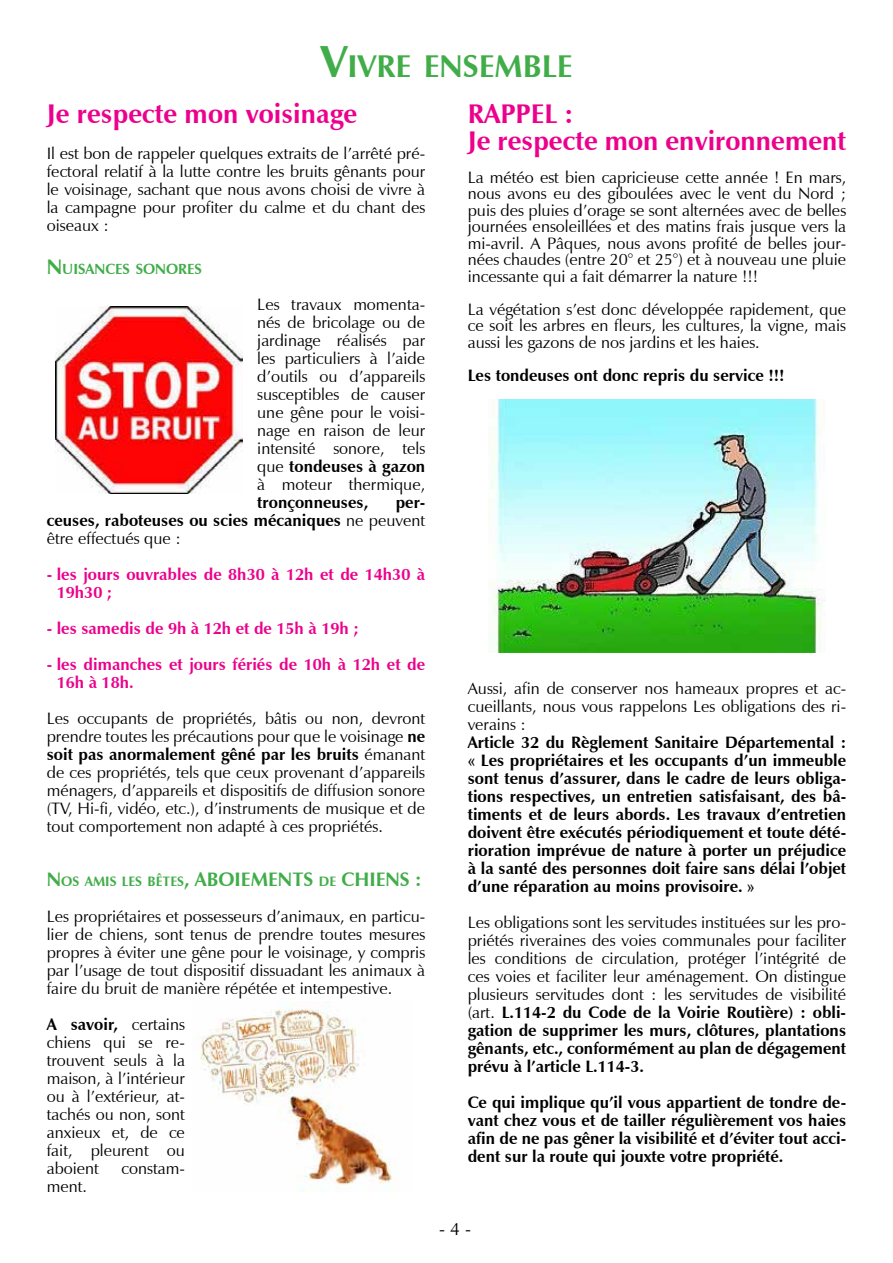
<style>
.page{position:relative;width:893px;height:1263px;background:#fff}
.page>*{position:absolute;margin:0;border:0;box-sizing:border-box;transform-origin:0 0}
.t1{font:700 31.5px "Zapf Humanist 601 BT";color:#41ad49}
.t2{font:700 27px/27px "Zapf Humanist 601 BT";color:#ec008c}
.t3{font:700 19.5px "Zapf Humanist 601 BT";color:#41ad49}
.t4{font:18px "Zapf Humanist 601 BT";color:#000}
.t5{font:16.5px/18px "Zapf Humanist 601 BT";color:#000;text-align:justify}
.t6{font:700 16.5px/18px "Zapf Humanist 601 BT";color:#000;text-align:justify}
.t7{font:700 16.5px/18px "Zapf Humanist 601 BT";color:#ec008c}
.t8{font:700 14.7px "Zapf Humanist 601 BT";color:#41ad49}
.t9{font:700 13.65px "Zapf Humanist 601 BT";color:#41ad49}
.s1{font-size:45px}
.s2{font-size:21px}
.s3{font-weight:700}
.s4{font-weight:400}
.s5{font-size:19.5px}
.s6{font-size:13.65px}
</style>
<div class="page">
<img style="left:55px;top:306px;width:187px;height:187px">
<img style="left:200px;top:1001px;width:195px;height:191px">
<img style="left:488px;top:400px;width:335px;height:253px">
<h1 class="t1" style="left:320px;top:46px;width:254px"><span class="s1">V</span>IVRE ENSEMBLE</h1>
<h2 class="t2" style="left:47px;top:100px;width:312px">Je respecte mon voisinage</h2>
<p class="t5" style="left:47px;top:144px;width:380px">Il est bon de rappeler quelques extraits de l’arrêté pré&shy;fectoral relatif à la lutte contre les bruits gênants pour le voisinage, sachant que nous avons choisi de vivre à la campagne pour profiter du calme et du chant des oiseaux :</p>
<p class="t8" style="left:47px;top:260px;width:157px"><span class="s2">N</span> UISANCES SONORES</p>
<p class="t5" style="left:257px;top:295px;width:169px">Les travaux momenta&shy;nés de bricolage ou de jardinage réalisés par les particuliers à l’aide d’outils ou d’appareils susceptibles de causer une gêne pour le voisi&shy;nage en raison de leur intensité sonore, tels que <span class="s3">tondeuses à gazon </span>à moteur thermique,</p>
<p class="t6" style="left:257px;top:493px;width:112px">tronçonneuses,</p>
<p class="t6" style="left:47px;top:493px;width:380px;text-indent:349px">per&shy;ceuses, raboteuses ou scies mécaniques <span class="s4">ne peuvent être effectués que :</span></p>
<p class="t7" style="left:57px;top:565px;width:370px;text-indent:-10px">- les jours ouvrables de 8h30 à 12h et de 14h30 à<br>19h30 ;</p>
<p class="t7" style="left:47px;top:619px;width:314px">- les samedis de 9h à 12h et de 15h à 19h ;</p>
<p class="t7" style="left:57px;top:655px;width:370px;text-indent:-10px">- les dimanches et jours fériés de 10h à 12h et de<br>16h à 18h.</p>
<p class="t5" style="left:47px;top:709px;width:380px">Les occupants de propriétés, bâtis ou non, devront prendre toutes les précautions pour que le voisinage <span class="s3">ne soit pas anormalement gêné par les bruits</span> émanant de ces propriétés, tels que ceux provenant d’appareils ménagers, d’appareils et dispositifs de diffusion sonore (TV, Hi-fi, vidéo, etc.), d’instruments de musique et de tout comportement non adapté à ces propriétés.</p>
<p class="t9" style="left:47px;top:873px;width:161px"><span class="s5">N</span> OS AMIS LES BÊTES<span class="s5">, ABOIEMENTS</span></p>
<p class="t3" style="left:319px;top:867px;width:35px"><span class="s6">DE</span> CHIENS</p>
<p class="t3" style="left:415px;top:867px;width:8px">:</p>
<p class="t5" style="left:47px;top:907px;width:380px">Les propriétaires et possesseurs d’animaux, en particu&shy;lier de chiens, sont tenus de prendre toutes mesures propres à éviter une gêne pour le voisinage, y compris par l’usage de tout dispositif dissuadant les animaux à faire du bruit de manière répétée et intempestive.</p>
<p class="t5" style="left:47px;top:1015px;width:140px"><span class="s3">A savoir,</span> certains chiens qui se re&shy;trouvent seuls à la maison, à l’intérieur ou à l’extérieur, at&shy;tachés ou non, sont anxieux et, de ce fait, pleurent ou aboient</p>
<p class="t5" style="left:122px;top:1159px;width:65px">constam-</p>
<p class="t5" style="left:47px;top:1177px;width:42px">ment.</p>
<h2 class="t2" style="left:468px;top:100px;width:380px">RAPPEL :<br>Je respecte mon environnement</h2>
<p class="t5" style="left:468px;top:169px;width:380px;line-height:16.5px">La météo est bien capricieuse cette année ! En mars, nous avons eu des giboulées avec le vent du Nord ; puis des pluies d’orage se sont alternées avec de belles journées ensoleillées et des matins frais jusque vers la mi-avril. A Pâques, nous avons profité de belles jour&shy;nées chaudes (entre 20° et 25°) et à nouveau une pluie incessante qui a fait démarrer la nature !!!</p>
<p class="t5" style="left:468px;top:301px;width:380px;line-height:16.5px">La végétation s’est donc développée rapidement, que ce soit les arbres en fleurs, les cultures, la vigne, mais aussi les gazons de nos jardins et les haies.</p>
<p class="t6" style="left:468px;top:366px;width:318px">Les tondeuses ont donc repris du service !!!</p>
<p class="t5" style="left:468px;top:679px;width:380px">Aussi, afin de conserver nos hameaux propres et ac&shy;cueillants, nous vous rappelons Les obligations des ri&shy;verains :</p>
<p class="t6" style="left:468px;top:733px;width:380px">Article 32 du Règlement Sanitaire Départemental : « Les propriétaires et les occupants d’un immeuble sont tenus d’assurer, dans le cadre de leurs obliga&shy;tions respectives, un entretien satisfaisant, des bâ&shy;timents et de leurs abords. Les travaux d’entretien doivent être exécutés périodiquement et toute dété&shy;rioration imprévue de nature à porter un préjudice à la santé des personnes doit faire sans délai l’objet d’une réparation au moins provisoire. »</p>
<p class="t5" style="left:468px;top:913px;width:380px">Les obligations sont les servitudes instituées sur les pro&shy;priétés riveraines des voies communales pour faciliter les conditions de circulation, protéger l’intégrité de ces voies et faciliter leur aménagement. On distingue plusieurs servitudes dont : les servitudes de visibilité (art. <span class="s3">L.114-2 du Code de la Voirie Routière) : obli&shy;gation de supprimer les murs, clôtures, plantations gênants, etc., conformément au plan de dégagement prévu à l’article L.114-3.</span></p>
<p class="t6" style="left:468px;top:1093px;width:380px">Ce qui implique qu’il vous appartient de tondre de&shy;vant chez vous et de tailler régulièrement vos haies afin de ne pas gêner la visibilité et d’éviter tout acci&shy;dent sur la route qui jouxte votre propriété.</p>
<p class="t4" style="left:439px;top:1217px;width:33px">- 4 -</p>
</div>
